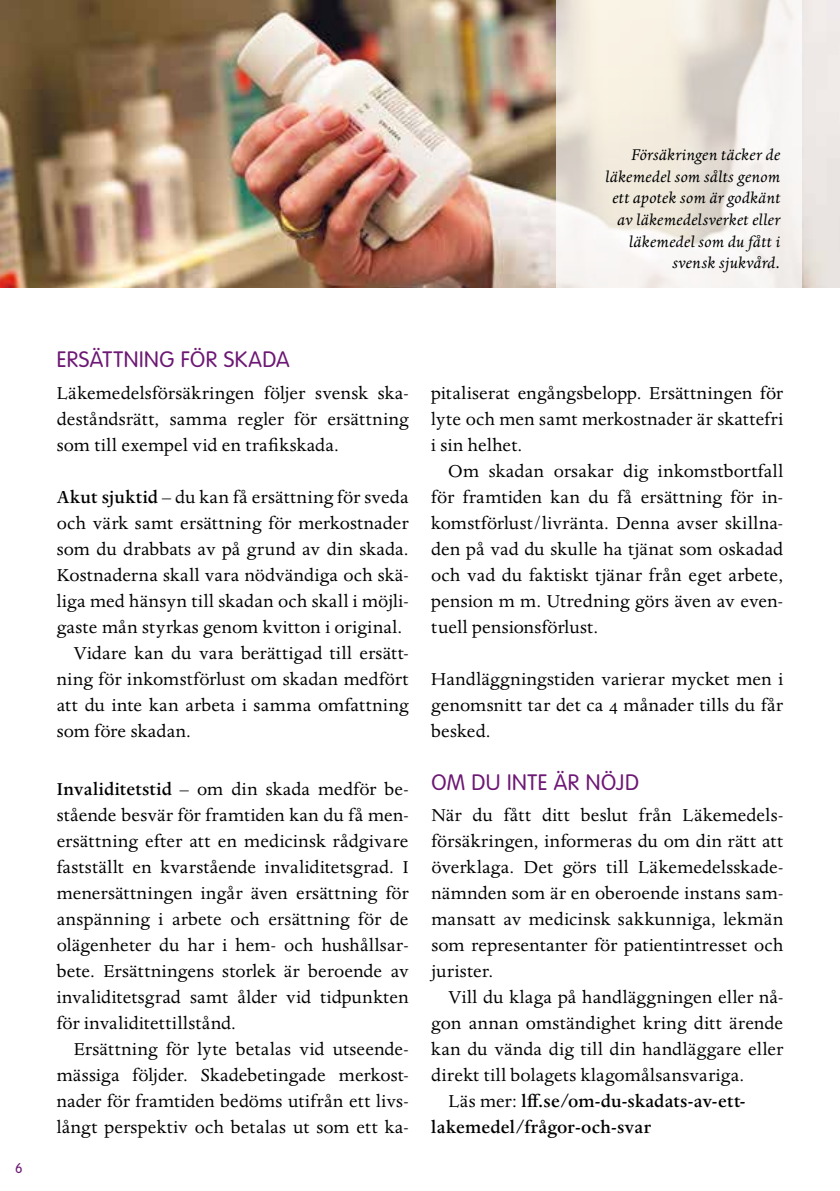
<style>
.page{position:relative;width:840px;height:1191px;background:#fff}
.page>*{position:absolute;margin:0;border:0;box-sizing:border-box;transform-origin:0 0}
.t1{font:300 22px "VAG Rounded Std";letter-spacing:.025em;color:#6d1874}
.t2{font:20px/26px "Dante MT Std";letter-spacing:.01em;color:#000;text-align:justify}
.t3{font:500 20px "Dante MT Std";letter-spacing:.01em;color:#000}
.t4{font:italic 18px/21.6px "Dante MT Std";letter-spacing:.015em;color:#000;text-align:right}
.t5{font:300 14px "VAG Rounded Std";color:#6d1874}
.s1{font-weight:500}
.s2{font-weight:400}
</style>
<div class="page">
<img style="left:0;top:0;width:839px;height:287px">
<svg style="left:556px;top:0;width:245px;height:288px"></svg>
<p class="t5" style="left:15px;top:1160px;width:9px">6</p>
<p class="t4" style="left:605px;top:144px;width:176px">Försäkringen täcker de läkemedel som sålts genom ett apotek som är godkänt av läkemedelsverket eller läkemedel som du fått i svensk sjukvård.</p>
<p class="t1" style="left:57px;top:347px;width:234px">ERSÄTTNING FÖR SKADA</p>
<p class="t2" style="left:57px;top:380px;width:353px">Läkemedelsförsäkringen följer svensk ska&shy;deståndsrätt, samma regler för ersättning som till exempel vid en trafikskada.</p>
<p class="t2" style="left:57px;top:484px;width:353px"><span class="s1">Akut sjuktid</span> – du kan få ersättning för sveda</p>
<p class="t2" style="left:57px;top:510px;width:353px">och värk samt ersättning för merkostnader</p>
<p class="t2" style="left:57px;top:536px;width:353px">som du drabbats av på grund av din skada.</p>
<p class="t2" style="left:57px;top:562px;width:353px">Kostnaderna skall vara nödvändiga och skä-</p>
<p class="t2" style="left:57px;top:588px;width:353px">liga med hänsyn till skadan och skall i möjli-</p>
<p class="t2" style="left:57px;top:614px;width:347px">gaste mån styrkas genom kvitton i original.</p>
<p class="t2" style="left:74px;top:640px;width:336px">Vidare kan du vara berättigad till ersätt-</p>
<p class="t2" style="left:57px;top:666px;width:353px">ning för inkomstförlust om skadan medfört</p>
<p class="t2" style="left:57px;top:692px;width:353px">att du inte kan arbeta i samma omfattning</p>
<p class="t2" style="left:57px;top:718px;width:136px">som före skadan.</p>
<p class="t2" style="left:57px;top:776px;width:353px"><span class="s1">Invaliditetstid</span> – om din skada medför be&shy;stående besvär för framtiden kan du få men&shy;ersättning efter att en medicinsk rådgivare fastställt en kvarstående invaliditetsgrad. I menersättningen ingår även ersättning för anspänning i arbete och ersättning för de olägenheter du har i hem- och hushållsar&shy;bete. Ersättningens storlek är beroende av invaliditetsgrad samt ålder vid tidpunkten för invaliditettillstånd.</p>
<p class="t2" style="left:57px;top:1036px;width:353px;text-indent:17px">Ersättning för lyte betalas vid utseende&shy;mässiga följder. Skadebetingade merkost&shy;nader för framtiden bedöms utifrån ett livs&shy;långt perspektiv och betalas ut som ett ka-</p>
<p class="t2" style="left:431px;top:380px;width:353px">pitaliserat engångsbelopp. Ersättningen för lyte och men samt merkostnader är skattefri i sin helhet.</p>
<p class="t2" style="left:431px;top:458px;width:353px;text-indent:17px">Om skadan orsakar dig inkomstbortfall för framtiden kan du få ersättning för in&shy;komstförlust/livränta. Denna avser skillna&shy;den på vad du skulle ha tjänat som oskadad och vad du faktiskt tjänar från eget arbete, pension m m. Utredning görs även av even&shy;tuell pensionsförlust.</p>
<p class="t2" style="left:431px;top:666px;width:353px">Handläggningstiden varierar mycket men i genomsnitt tar det ca 4 månader tills du får besked.</p>
<p class="t1" style="left:431px;top:769px;width:209px">OM DU INTE ÄR NÖJD</p>
<p class="t2" style="left:431px;top:802px;width:353px">När du fått ditt beslut från Läkemedels&shy;försäkringen, informeras du om din rätt att överklaga. Det görs till Läkemedelsskade&shy;nämnden som är en oberoende instans sam&shy;mansatt av medicinsk sakkunniga, lekmän som representanter för patientintresset och jurister.</p>
<p class="t2" style="left:448px;top:984px;width:336px">Vill du klaga på handläggningen eller nå-</p>
<p class="t2" style="left:431px;top:1010px;width:353px">gon annan omständighet kring ditt ärende</p>
<p class="t2" style="left:431px;top:1036px;width:353px">kan du vända dig till din handläggare eller</p>
<p class="t2" style="left:431px;top:1062px;width:314px">direkt till bolagets klagomålsansvariga.</p>
<p class="t3" style="left:448px;top:1090px;width:298px"><span class="s2">Läs mer:</span> lff.se/om-du-skadats-av-ett-</p>
<p class="t3" style="left:431px;top:1116px;width:221px">lakemedel/frågor-och-svar</p>
</div>
